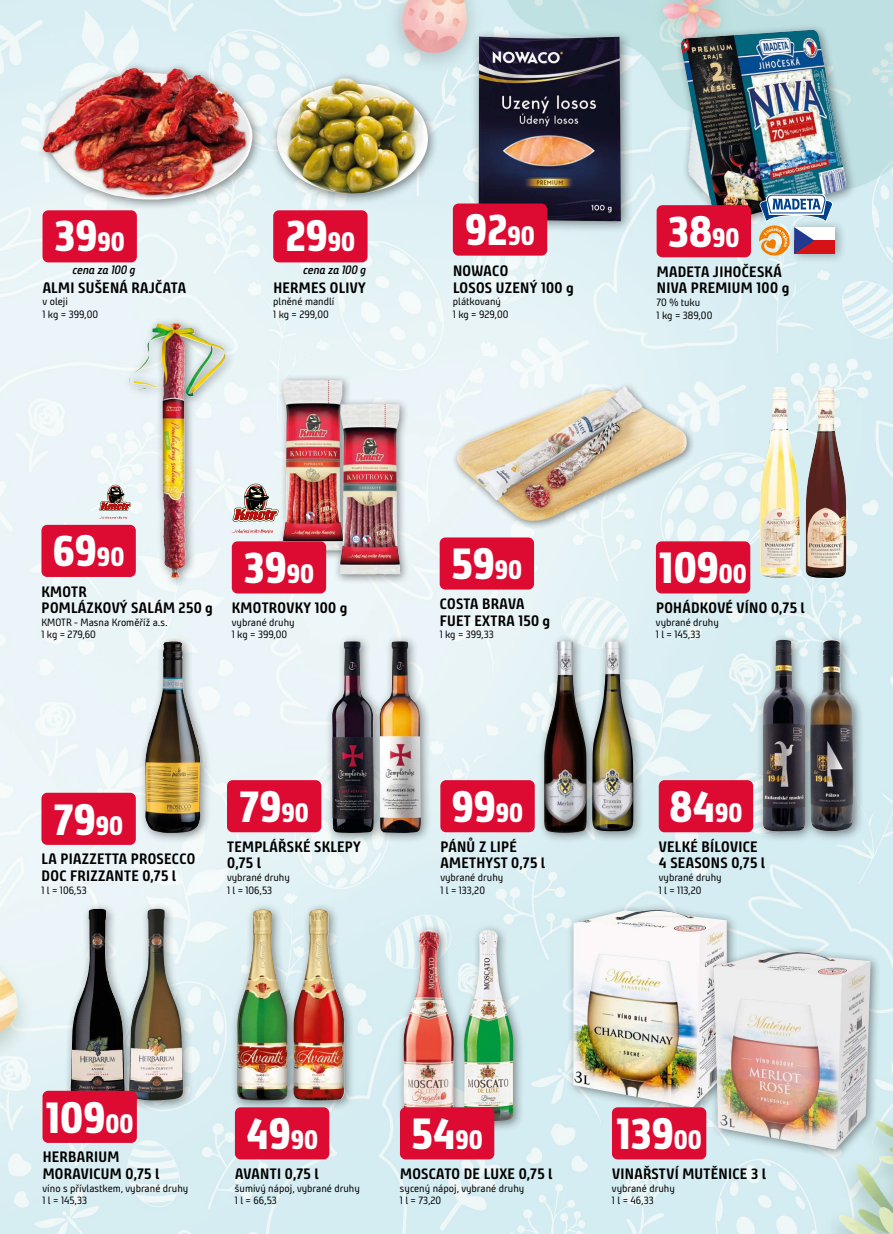
<style>
.page{position:relative;width:893px;height:1234px;background:#fff}
.page>*{position:absolute;margin:0;border:0;box-sizing:border-box;transform-origin:0 0}
.t1{font:800 43.35px "Bunday Clean";color:#fff}
.t2{font:700 15px/16.5px "Bunday Clean";letter-spacing:.02em;color:#000}
.t3{font:italic 600 12px "Bunday Clean";letter-spacing:-.01em;color:#000}
.t4{font:10.5px/12.6px "Bunday Clean";color:#000}
.s1{font-size:26.25px}
</style>
<div class="page">
<img style="left:0;top:0;width:893px;height:1233px">
<div style="left:230px;top:902px;width:69px;height:209px;background:#000;opacity:.45"></div>
<img style="left:237px;top:908px;width:49px;height:192px">
<div style="left:286px;top:902px;width:70px;height:209px;background:#000;opacity:.45"></div>
<img style="left:293px;top:908px;width:52px;height:192px">
<div style="left:64px;top:901px;width:72px;height:210px;background:#000;opacity:.45"></div>
<img style="left:71px;top:908px;width:51px;height:182px">
<div style="left:122px;top:901px;width:72px;height:210px;background:#000;opacity:.45"></div>
<img style="left:129px;top:908px;width:54px;height:192px">
<div style="left:566px;top:902px;width:172px;height:215px;background:#000;opacity:.45"></div>
<img style="left:573px;top:909px;width:154px;height:198px">
<div style="left:707px;top:945px;width:175px;height:214px;background:#000;opacity:.45"></div>
<img style="left:714px;top:951px;width:157px;height:198px">
<div style="left:675px;top:23px;width:182px;height:210px;background:#000;opacity:.45"></div>
<img style="left:681px;top:30px;width:166px;height:193px">
<div style="left:270px;top:72px;width:169px;height:133px;background:#000;opacity:.45"></div>
<img style="left:277px;top:78px;width:151px;height:116px">
<div style="left:36px;top:61px;width:227px;height:150px;background:#000;opacity:.45"></div>
<img style="left:43px;top:68px;width:209px;height:131px">
<div style="left:471px;top:29px;width:162px;height:204px;background:#000;opacity:.45"></div>
<img style="left:479px;top:37px;width:142px;height:184px">
<div style="left:451px;top:381px;width:245px;height:148px;background:#000;opacity:.45"></div>
<img style="left:456px;top:386px;width:231px;height:135px">
<div style="left:325px;top:634px;width:60px;height:209px;background:#000;opacity:.45"></div>
<img style="left:332px;top:641px;width:41px;height:192px">
<div style="left:756px;top:632px;width:60px;height:210px;background:#000;opacity:.45"></div>
<img style="left:763px;top:639px;width:40px;height:192px">
<div style="left:803px;top:633px;width:61px;height:209px;background:#000;opacity:.45"></div>
<img style="left:810px;top:639px;width:43px;height:192px">
<div style="left:537px;top:634px;width:61px;height:209px;background:#000;opacity:.45"></div>
<img style="left:544px;top:641px;width:41px;height:191px">
<div style="left:373px;top:634px;width:59px;height:209px;background:#000;opacity:.45"></div>
<img style="left:380px;top:641px;width:41px;height:192px">
<div style="left:585px;top:634px;width:60px;height:208px;background:#000;opacity:.45"></div>
<img style="left:592px;top:641px;width:42px;height:190px">
<div style="left:277px;top:374px;width:76px;height:186px;background:#000;opacity:.45"></div>
<img style="left:283px;top:380px;width:60px;height:170px">
<div style="left:333px;top:398px;width:77px;height:186px;background:#000;opacity:.45"></div>
<img style="left:340px;top:404px;width:37px;height:170px">
<div style="left:138px;top:634px;width:74px;height:209px;background:#000;opacity:.45"></div>
<img style="left:145px;top:641px;width:56px;height:191px">
<div style="left:122px;top:317px;width:114px;height:271px;background:#000;opacity:.45"></div>
<img style="left:129px;top:323px;width:56px;height:255px">
<img style="left:760px;top:387px;width:40px;height:191px">
<img style="left:806px;top:387px;width:40px;height:191px">
<div style="left:396px;top:923px;width:69px;height:209px;background:#000;opacity:.45"></div>
<img style="left:403px;top:929px;width:51px;height:177px">
<div style="left:457px;top:923px;width:67px;height:208px;background:#000;opacity:.45"></div>
<img style="left:463px;top:929px;width:52px;height:191px">
<div style="left:235px;top:1106px;width:94px;height:53px;background:#dd0a31;border-radius:6px"></div>
<div style="left:400px;top:1106px;width:94px;height:53px;background:#dd0a31;border-radius:6px"></div>
<div style="left:612px;top:1106px;width:94px;height:53px;background:#dd0a31;border-radius:6px"></div>
<div style="left:43px;top:1090px;width:94px;height:52px;background:#dd0a31;border-radius:6px"></div>
<div style="left:453px;top:203px;width:94px;height:52px;background:#dd0a31;border-radius:6px"></div>
<div style="left:657px;top:205px;width:94px;height:52px;background:#dd0a31;border-radius:6px"></div>
<div style="left:789px;top:219px;width:58px;height:45px;background:#000;opacity:.3"></div>
<div style="left:794px;top:227px;width:40px;height:13px;background:#fff"></div>
<div style="left:794px;top:240px;width:40px;height:14px;background:#d51317"></div>
<svg style="left:759px;top:194px;width:74px;height:62px"></svg>
<div style="left:43px;top:210px;width:94px;height:52px;background:#dd0a31;border-radius:6px"></div>
<div style="left:273px;top:210px;width:95px;height:52px;background:#dd0a31;border-radius:6px"></div>
<div style="left:440px;top:537px;width:94px;height:52px;background:#dd0a31;border-radius:6px"></div>
<div style="left:227px;top:780px;width:94px;height:52px;background:#dd0a31;border-radius:6px"></div>
<div style="left:41px;top:792px;width:95px;height:52px;background:#dd0a31;border-radius:6px"></div>
<div style="left:440px;top:780px;width:95px;height:52px;background:#dd0a31;border-radius:6px"></div>
<div style="left:659px;top:780px;width:94px;height:52px;background:#dd0a31;border-radius:6px"></div>
<div style="left:656px;top:541px;width:94px;height:52px;background:#dd0a31;border-radius:6px"></div>
<div style="left:232px;top:541px;width:94px;height:52px;background:#dd0a31;border-radius:6px"></div>
<svg style="left:232px;top:483px;width:47px;height:39px;background:#af9590"></svg>
<svg style="left:232px;top:529px;width:41px;height:4px"></svg>
<div style="left:41px;top:524px;width:95px;height:53px;background:#dd0a31;border-radius:6px"></div>
<svg style="left:99px;top:484px;width:32px;height:35px"></svg>
<h1 class="t1" style="left:55px;top:220px;width:72px">39<span class="s1">90</span></h1>
<p class="t3" style="left:72px;top:265px;width:65px">cena za 100 g</p>
<h2 class="t2" style="left:43px;top:279px;width:145px">ALMI SUŠENÁ RAJČATA</h2>
<p class="t4" style="left:43px;top:295px;width:57px">v oleji<br>1 kg = 399,00</p>
<h1 class="t1" style="left:285px;top:220px;width:71px">29<span class="s1">90</span></h1>
<p class="t3" style="left:303px;top:265px;width:65px">cena za 100 g</p>
<h2 class="t2" style="left:273px;top:279px;width:94px">HERMES OLIVY</h2>
<p class="t4" style="left:273px;top:295px;width:63px">plněné mandlí<br>1 kg = 299,00</p>
<h1 class="t1" style="left:465px;top:214px;width:71px">92<span class="s1">90</span></h1>
<h1 class="t1" style="left:668px;top:216px;width:73px">38<span class="s1">90</span></h1>
<h2 class="t2" style="left:657px;top:263px;width:134px">MADETA JIHOČESKÁ<br>NIVA PREMIUM 100 g</h2>
<p class="t4" style="left:657px;top:296px;width:57px">70 % tuku<br>1 kg = 389,00</p>
<h2 class="t2" style="left:453px;top:263px;width:122px">NOWACO<br>LOSOS UZENÝ 100 g</h2>
<p class="t4" style="left:453px;top:295px;width:57px">plátkovaný<br>1 kg = 929,00</p>
<h1 class="t1" style="left:53px;top:534px;width:73px">69<span class="s1">90</span></h1>
<h2 class="t2" style="left:42px;top:583px;width:173px">KMOTR<br>POMLÁZKOVÝ SALÁM 250 g</h2>
<p class="t4" style="left:41px;top:615px;width:128px">KMOTR - Masna Kroměříž a.s.<br>1 kg = 279,60</p>
<h1 class="t1" style="left:244px;top:552px;width:72px">39<span class="s1">90</span></h1>
<h2 class="t2" style="left:232px;top:599px;width:117px">KMOTROVKY 100 g</h2>
<p class="t4" style="left:232px;top:615px;width:64px">vybrané druhy<br>1 kg = 399,00</p>
<h1 class="t1" style="left:54px;top:803px;width:71px">79<span class="s1">90</span></h1>
<h2 class="t2" style="left:42px;top:851px;width:155px">LA PIAZZETTA PROSECCO<br>DOC FRIZZANTE 0,75 l</h2>
<p class="t4" style="left:41px;top:883px;width:47px">1 l = 106,53</p>
<h1 class="t1" style="left:240px;top:791px;width:71px">79<span class="s1">90</span></h1>
<h2 class="t2" style="left:227px;top:838px;width:135px">TEMPLÁŘSKÉ SKLEPY<br>0,75 l</h2>
<p class="t4" style="left:227px;top:870px;width:64px">vybrané druhy<br>1 l = 106,53</p>
<h1 class="t1" style="left:451px;top:548px;width:72px">59<span class="s1">90</span></h1>
<h2 class="t2" style="left:440px;top:595px;width:112px">COSTA BRAVA<br>FUET EXTRA 150 g</h2>
<p class="t4" style="left:440px;top:628px;width:56px">1 kg = 399,33</p>
<h1 class="t1" style="left:452px;top:791px;width:73px">99<span class="s1">90</span></h1>
<h2 class="t2" style="left:440px;top:838px;width:106px">PÁNŮ Z LIPÉ<br>AMETHYST 0,75 l</h2>
<p class="t4" style="left:440px;top:870px;width:64px">vybrané druhy<br>1 l = 133,20</p>
<h1 class="t1" style="left:659px;top:552px;width:89px">109<span class="s1">00</span></h1>
<h2 class="t2" style="left:656px;top:599px;width:150px">POHÁDKOVÉ VÍNO 0,75 l</h2>
<p class="t4" style="left:656px;top:615px;width:64px">vybrané druhy<br>1 l = 145,33</p>
<h1 class="t1" style="left:669px;top:791px;width:75px">84<span class="s1">90</span></h1>
<h2 class="t2" style="left:659px;top:838px;width:108px">VELKÉ BÍLOVICE<br>4 SEASONS 0,75 l</h2>
<p class="t4" style="left:659px;top:870px;width:64px">vybrané druhy<br>1 l = 113,20</p>
<h1 class="t1" style="left:46px;top:1101px;width:89px">109<span class="s1">00</span></h1>
<h2 class="t2" style="left:43px;top:1148px;width:118px">HERBARIUM<br>MORAVICUM 0,75 l</h2>
<p class="t4" style="left:43px;top:1181px;width:147px">víno s přívlastkem, vybrané druhy<br>1 l = 145,33</p>
<h1 class="t1" style="left:246px;top:1118px;width:74px">49<span class="s1">90</span></h1>
<h2 class="t2" style="left:235px;top:1165px;width:85px">AVANTI 0,75 l</h2>
<p class="t4" style="left:235px;top:1181px;width:127px">šumivý nápoj, vybrané druhy<br>1 l = 66,53</p>
<h1 class="t1" style="left:411px;top:1118px;width:73px">54<span class="s1">90</span></h1>
<h2 class="t2" style="left:400px;top:1165px;width:154px">MOSCATO DE LUXE 0,75 l</h2>
<p class="t4" style="left:400px;top:1181px;width:126px">sycený nápoj, vybrané druhy<br>1 l = 73,20</p>
<h1 class="t1" style="left:616px;top:1118px;width:87px">139<span class="s1">00</span></h1>
<h2 class="t2" style="left:612px;top:1165px;width:155px">VINAŘSTVÍ MUTĚNICE 3 l</h2>
<p class="t4" style="left:612px;top:1181px;width:64px">vybrané druhy<br>1 l = 46,33</p>
</div>
